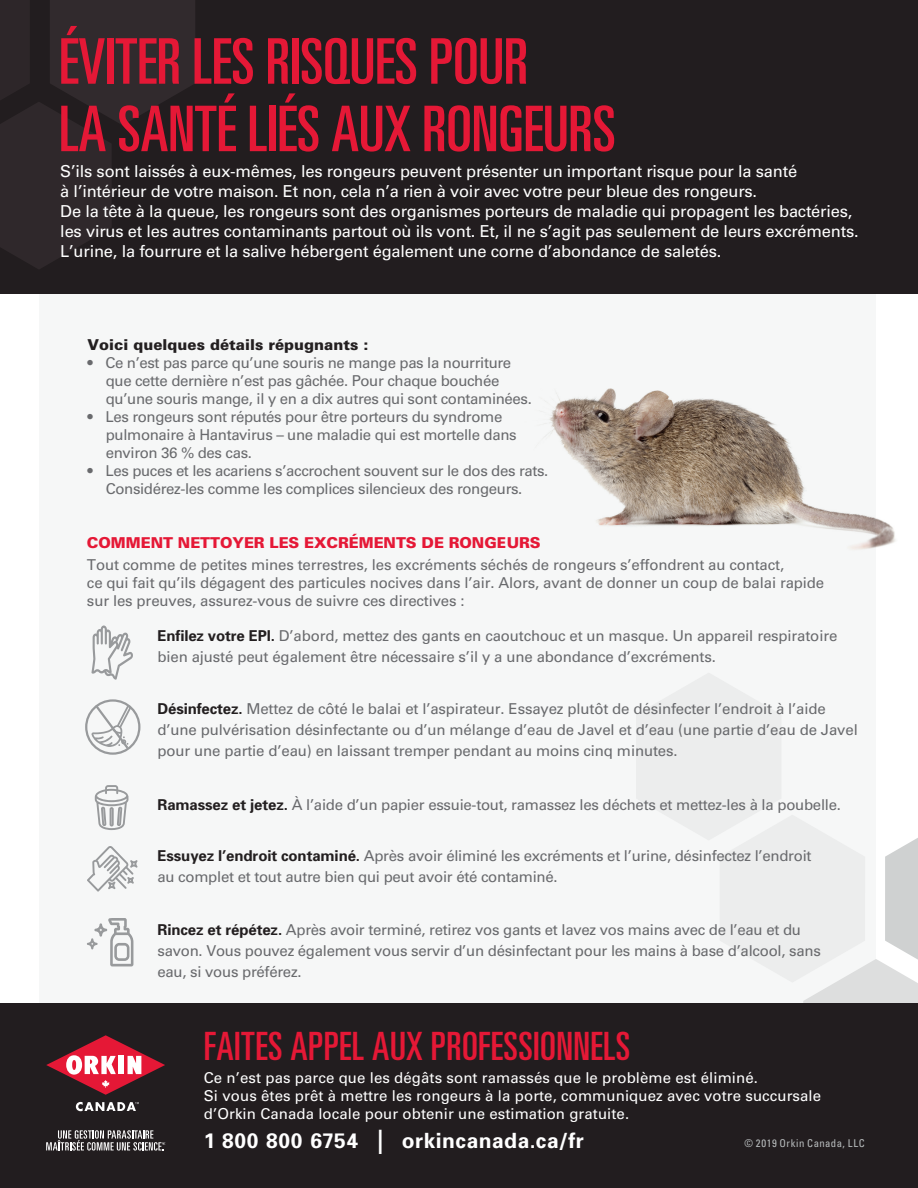
<style>
.page{position:relative;width:918px;height:1188px;background:#fff}
.page>*{position:absolute;margin:0;border:0;box-sizing:border-box;transform-origin:0 0}
.t1{font:ultra-condensed 63px/67.5px "Univers";letter-spacing:-.005em;color:#e51836}
.t2{font:ultra-condensed 39px "Univers";letter-spacing:.01em;color:#e51836}
.t3{font:700 21px "Univers";letter-spacing:.025em;color:#fff}
.t4{font:16.5px/19.8px "Univers";letter-spacing:-.015em;color:#fff}
.t5{font:15px/18px "Univers";letter-spacing:-.02em;color:#696a6d}
.t6{font:15px/18px "Univers";letter-spacing:.005em;color:#fff}
.t7{font:900 15px "Univers";letter-spacing:-.005em;color:#e51836}
.t8{font:900 15px "Univers";color:#231f20}
.t9{font:condensed 10.65px "Univers";letter-spacing:.05em;color:#b9bdbe}
.s1{font-weight:700;color:#231f20}
.s2{font-size:33.6px}
</style>
<div class="page">
<div style="left:39px;top:40px;width:837px;height:1063px;background:#f4f5f6"></div>
<div style="left:0;top:0;width:918px;height:293px;background:#221d1f"></div>
<svg style="left:636px;top:838px;width:282px;height:166px"></svg>
<svg style="left:0;top:0;width:195px;height:269px"></svg>
<div style="left:0;top:1004px;width:918px;height:184px;background:#221d1f"></div>
<img style="left:549px;top:388px;width:347px;height:161px">
<svg style="left:91px;top:625px;width:42px;height:55px"></svg>
<svg style="left:87px;top:846px;width:51px;height:46px"></svg>
<svg style="left:95px;top:785px;width:34px;height:45px"></svg>
<svg style="left:87px;top:918px;width:46px;height:48px"></svg>
<div style="left:85px;top:699px;width:55px;height:56px;border:2px solid #989a9c;border-radius:50%"></div>
<svg style="left:91px;top:702px;width:40px;height:49px"></svg>
<svg style="left:46px;top:1035px;width:119px;height:60px"></svg>
<svg style="left:76px;top:1102px;width:63px;height:9px"></svg>
<svg style="left:46px;top:1130px;width:119px;height:21px"></svg>
<h1 class="t1" style="left:59px;top:27px;width:558px">ÉVITER LES RISQUES POUR<br>LA SANTÉ LIÉS AUX RONGEURS</h1>
<p class="t4" style="left:60px;top:162px;width:800px">S’ils sont laissés à eux-mêmes, les rongeurs peuvent présenter un important risque pour la santé<br>à l’intérieur de votre maison. Et non, cela n’a rien à voir avec votre peur bleue des rongeurs.<br>De la tête à la queue, les rongeurs sont des organismes porteurs de maladie qui propagent les bactéries, les virus et les autres contaminants partout où ils vont. Et, il ne s’agit pas seulement de leurs excréments.<br>L’urine, la fourrure et la salive hébergent également une corne d’abondance de saletés.</p>
<p class="t8" style="left:88px;top:335px;width:282px">Voici quelques détails répugnants :</p>
<p class="t5" style="left:106px;top:354px;width:428px;text-indent:-18px">• Ce n’est pas parce qu’une souris ne mange pas la nourriture que cette dernière n’est pas gâchée. Pour chaque bouchée qu’une souris mange, il y en a dix autres qui sont contaminées.</p>
<p class="t5" style="left:106px;top:408px;width:412px;text-indent:-18px">• Les rongeurs sont réputés pour être porteurs du syndrome pulmonaire à Hantavirus – une maladie qui est mortelle dans environ 36 % des cas.</p>
<p class="t5" style="left:88px;top:462px;width:462px;text-align:center">• Les puces et les acariens s’accrochent souvent sur le dos des rats.<br>Considérez-les comme les complices silencieux des rongeurs.</p>
<p class="t7" style="left:87px;top:533px;width:455px">COMMENT NETTOYER LES EXCRÉMENTS DE RONGEURS</p>
<p class="t5" style="left:87px;top:556px;width:739px">Tout comme de petites mines terrestres, les excréments séchés de rongeurs s’effondrent au contact,<br>ce qui fait qu’ils dégagent des particules nocives dans l’air. Alors, avant de donner un coup de balai rapide sur les preuves, assurez-vous de suivre ces directives :</p>
<p class="t5" style="left:157px;top:625px;width:681px;line-height:21px"><span class="s1">Enfilez votre EPI.</span> D’abord, mettez des gants en caoutchouc et un masque. Un appareil respiratoire bien ajusté peut également être nécessaire s’il y a une abondance d’excréments.</p>
<p class="t5" style="left:157px;top:698px;width:702px;line-height:21px"><span class="s1">Désinfectez.</span> Mettez de côté le balai et l’aspirateur. Essayez plutôt de désinfecter l’endroit à l’aide d’une pulvérisation désinfectante ou d’un mélange d’eau de Javel et d’eau (une partie d’eau de Javel pour une partie d’eau) en laissant tremper pendant au moins cinq minutes.</p>
<p class="t5" style="left:157px;top:796px;width:685px"><span class="s1">Ramassez et jetez.</span> À l’aide d’un papier essuie-tout, ramassez les déchets et mettez-les à la poubelle.</p>
<p class="t5" style="left:157px;top:845px;width:656px;line-height:21px"><span class="s1">Essuyez l’endroit contaminé.</span> Après avoir éliminé les excréments et l’urine, désinfectez l’endroit au complet et tout autre bien qui peut avoir été contaminé.</p>
<p class="t5" style="left:157px;top:919px;width:665px;line-height:21px"><span class="s1">Rincez et répétez.</span> Après avoir terminé, retirez vos gants et lavez vos mains avec de l’eau et du savon. Vous pouvez également vous servir d’un désinfectant pour les mains à base d’alcool, sans eau, si vous préférez.</p>
<h2 class="t2" style="left:204px;top:1024px;width:428px">FAITES APPEL AUX PROFESSIONNELS</h2>
<p class="t6" style="left:204px;top:1069px;width:619px">Ce n’est pas parce que les dégâts sont ramassés que le problème est éliminé.<br>Si vous êtes prêt à mettre les rongeurs à la porte, communiquez avec votre succursale d’Orkin Canada locale pour obtenir une estimation gratuite.</p>
<h3 class="t3" style="left:204px;top:1127px;width:382px">1 800 800 6754 <span class="s2">|</span> orkincanada.ca/fr</h3>
<p class="t9" style="left:745px;top:1136px;width:122px">© 2019 Orkin Canada, LLC</p>
</div>
